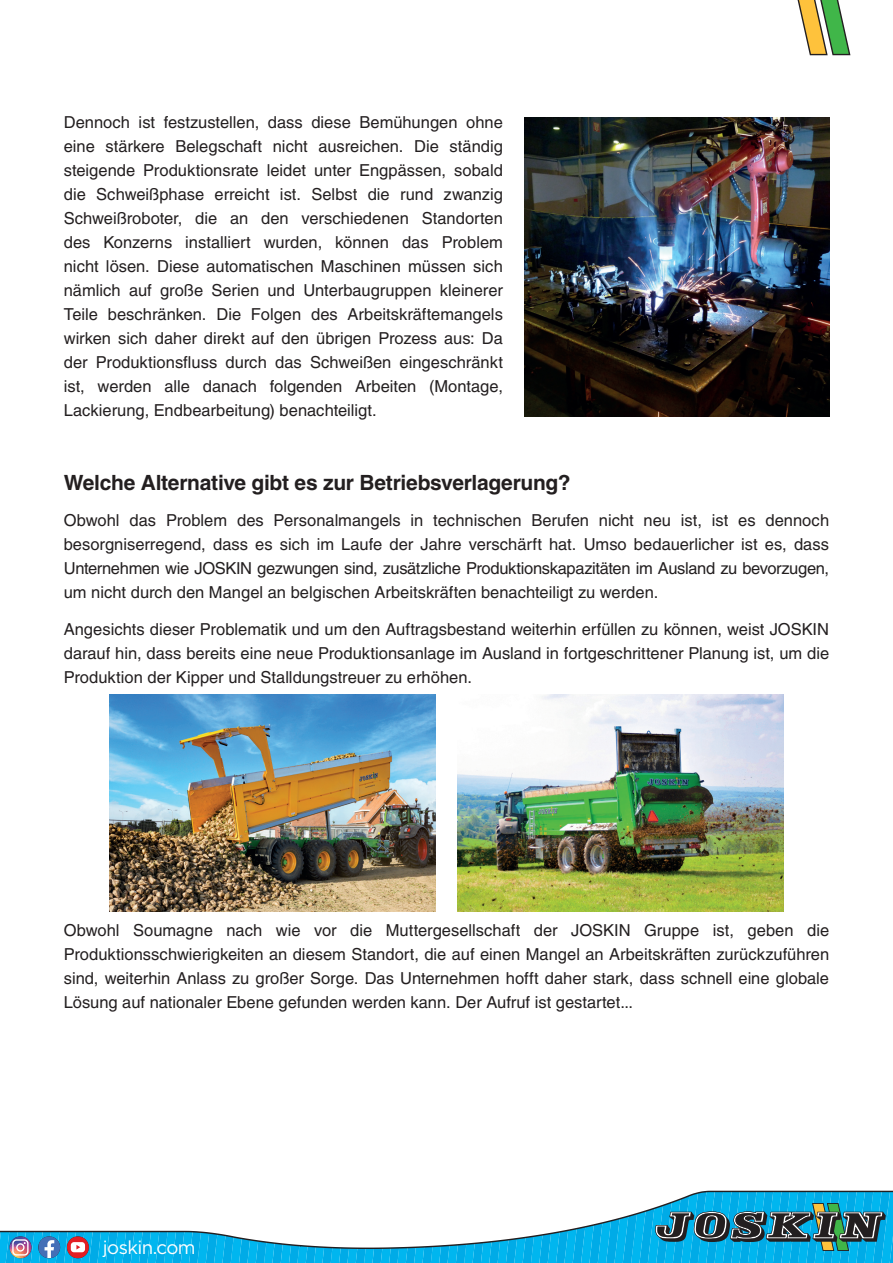
<style>
.page{position:relative;width:893px;height:1263px;background:#fff}
.page>*{position:absolute;margin:0;border:0;box-sizing:border-box;transform-origin:0 0}
.t1{font:700 21px "Helvetica LT Std";letter-spacing:-.015em;color:#231f20}
.t2{font:18.6px "Gotham";letter-spacing:-.03em;color:#fff}
.t3{font:16.5px/24px "Helvetica LT Std";color:#231f20;text-align:justify}
</style>
<div class="page">
<svg style="left:797px;top:0;width:53px;height:55px"></svg>
<svg style="left:0;top:1191px;width:893px;height:72px"></svg>
<img style="left:524px;top:117px;width:305px;height:300px">
<img style="left:109px;top:695px;width:326px;height:217px">
<img style="left:458px;top:695px;width:326px;height:217px">
<p class="t3" style="left:64px;top:110px;width:441px">Dennoch ist festzustellen, dass diese Bemühungen ohne eine stärkere Belegschaft nicht ausreichen. Die ständig steigende Produktionsrate leidet unter Engpässen, sobald die Schweißphase erreicht ist. Selbst die rund zwanzig Schweißroboter, die an den verschiedenen Standorten des Konzerns installiert wurden, können das Problem nicht lösen. Diese automatischen Maschinen müssen sich nämlich auf große Serien und Unterbaugruppen kleinerer Teile beschränken. Die Folgen des Arbeitskräftemangels wirken sich daher direkt auf den übrigen Prozess aus: Da der Produktionsfluss durch das Schweißen eingeschränkt ist, werden alle danach folgenden Arbeiten (Montage, Lackierung, Endbearbeitung) benachteiligt.</p>
<p class="t1" style="left:64px;top:469px;width:508px">Welche Alternative gibt es zur Betriebsverlagerung?</p>
<p class="t3" style="left:64px;top:509px;width:767px">Obwohl das Problem des Personalmangels in technischen Berufen nicht neu ist, ist es dennoch besorgniserregend, dass es sich im Laufe der Jahre verschärft hat. Umso bedauerlicher ist es, dass Unternehmen wie JOSKIN gezwungen sind, zusätzliche Produktionskapazitäten im Ausland zu bevorzugen, um nicht durch den Mangel an belgischen Arbeitskräften benachteiligt zu werden.</p>
<p class="t3" style="left:64px;top:617px;width:767px">Angesichts dieser Problematik und um den Auftragsbestand weiterhin erfüllen zu können, weist JOSKIN darauf hin, dass bereits eine neue Produktionsanlage im Ausland in fortgeschrittener Planung ist, um die Produktion der Kipper und Stalldungstreuer zu erhöhen.</p>
<p class="t3" style="left:64px;top:918px;width:767px">Obwohl Soumagne nach wie vor die Muttergesellschaft der JOSKIN Gruppe ist, geben die Produktionsschwierigkeiten an diesem Standort, die auf einen Mangel an Arbeitskräften zurückzuführen sind, weiterhin Anlass zu großer Sorge. Das Unternehmen hofft daher stark, dass schnell eine globale Lösung auf nationaler Ebene gefunden werden kann. Der Aufruf ist gestartet...</p>
<p class="t2" style="left:103px;top:1237px;width:94px">joskin.com</p>
</div>
